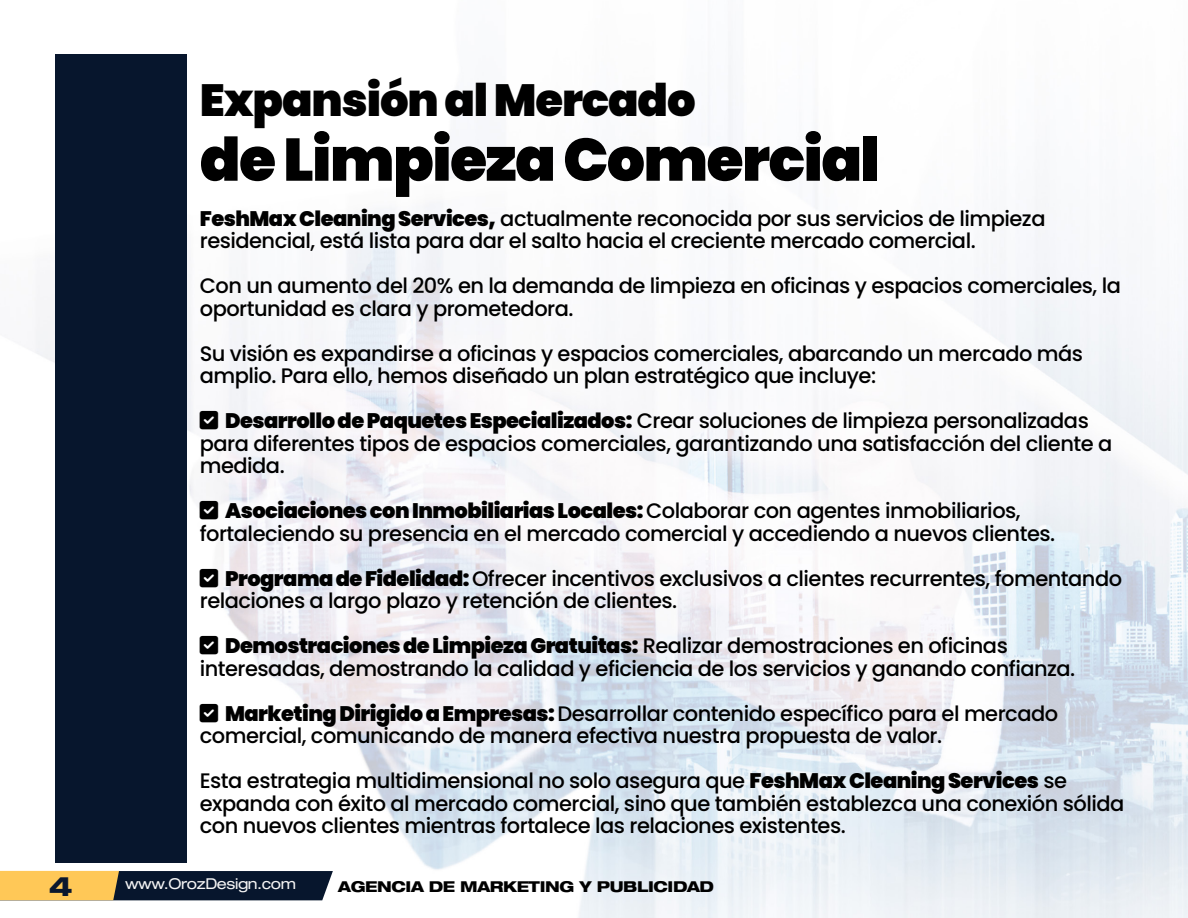
<style>
.page{position:relative;width:1188px;height:918px;background:#fff}
.page>*{position:absolute;margin:0;border:0;box-sizing:border-box;transform-origin:0 0}
.t1{font:900 60px "Poppins";letter-spacing:-.025em;color:#000}
.t2{font:900 45px "Poppins";letter-spacing:-.025em;color:#000}
.t3{font:800 expanded 27px "Helvetica Neue";color:#0a172e}
.t4{font:500 21px/22.5px "Poppins";letter-spacing:-.025em;color:#000}
.t5{font:800 expanded 15px "Helvetica Neue";letter-spacing:-.025em;color:#000}
.t6{font:expanded 15px "Helvetica Neue";letter-spacing:-.025em;color:#f4f4f4}
.s1{font-weight:900}
</style>
<div class="page">
<img style="left:0;top:54px;width:1188px;height:864px">
<svg style="left:0;top:871px;width:333px;height:29px;background:#61583f"></svg>
<div style="left:55px;top:55px;width:131px;height:808px;background:#07162d"></div>
<svg style="left:200px;top:411px;width:18px;height:19px"></svg>
<svg style="left:200px;top:501px;width:18px;height:19px"></svg>
<svg style="left:200px;top:569px;width:18px;height:18px"></svg>
<svg style="left:200px;top:636px;width:18px;height:19px"></svg>
<svg style="left:200px;top:704px;width:18px;height:18px"></svg>
<h2 class="t2" style="left:200px;top:74px;width:497px">Expansión al Mercado</h2>
<h1 class="t1" style="left:200px;top:125px;width:682px">de Limpieza Comercial</h1>
<p class="t4" style="left:200px;top:207px;width:847px"><span class="s1">FeshMax Cleaning Services,</span> actualmente reconocida por sus servicios de limpieza residencial, está lista para dar el salto hacia el creciente mercado comercial.</p>
<p class="t4" style="left:200px;top:275px;width:923px">Con un aumento del 20% en la demanda de limpieza en oficinas y espacios comerciales, la oportunidad es clara y prometedora.</p>
<p class="t4" style="left:200px;top:342px;width:885px">Su visión es expandirse a oficinas y espacios comerciales, abarcando un mercado más amplio. Para ello, hemos diseñado un plan estratégico que incluye:</p>
<p class="t4" style="left:200px;top:410px;width:914px">▲❑◆ <span class="s1">Desarrollo de Paquetes Especializados:</span> Crear soluciones de limpieza personalizadas para diferentes tipos de espacios comerciales, garantizando una satisfacción del cliente a medida.</p>
<p class="t4" style="left:200px;top:500px;width:857px">▲❑◆ <span class="s1">Asociaciones con Inmobiliarias Locales:</span> Colaborar con agentes inmobiliarios, fortaleciendo su presencia en el mercado comercial y accediendo a nuevos clientes.</p>
<p class="t4" style="left:200px;top:567px;width:924px">▲❑◆ <span class="s1">Programa de Fidelidad:</span> Ofrecer incentivos exclusivos a clientes recurrentes, fomentando relaciones a largo plazo y retención de clientes.</p>
<p class="t4" style="left:200px;top:635px;width:877px">▲❑◆ <span class="s1">Demostraciones de Limpieza Gratuitas:</span> Realizar demostraciones en oficinas interesadas, demostrando la calidad y eficiencia de los servicios y ganando confianza.</p>
<p class="t4" style="left:200px;top:702px;width:860px">▲❑◆ <span class="s1">Marketing Dirigido a Empresas:</span> Desarrollar contenido específico para el mercado comercial, comunicando de manera efectiva nuestra propuesta de valor.</p>
<p class="t4" style="left:200px;top:770px;width:926px">Esta estrategia multidimensional no solo asegura que <span class="s1">FeshMax Cleaning Services</span> se expanda con éxito al mercado comercial, sino que también establezca una conexión sólida con nuevos clientes mientras fortalece las relaciones existentes.</p>
<p class="t3" style="left:49px;top:869px;width:25px">4</p>
<p class="t6" style="left:125px;top:875px;width:173px">www.OrozDesign.com</p>
<p class="t5" style="left:338px;top:877px;width:377px">AGENCIA DE MARKETING Y PUBLICIDAD</p>
</div>
